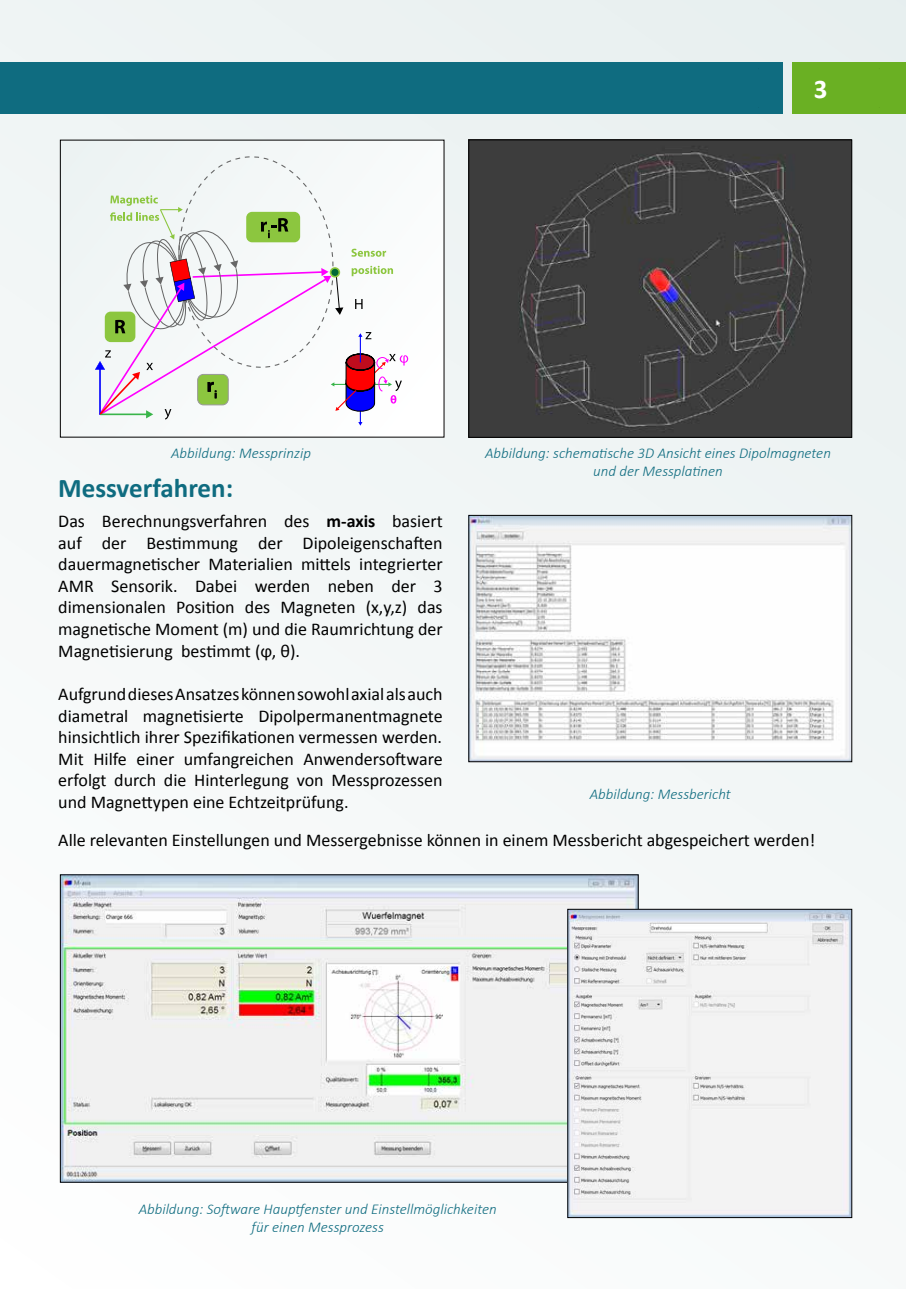
<style>
.page{position:relative;width:906px;height:1289px;background:#fff}
.page>*{position:absolute;margin:0;border:0;box-sizing:border-box;transform-origin:0 0}
.t1{font:700 27px "Calibri";color:#0f6c80}
.t2{font:700 27px "Calibri";color:#fff}
.t3{font:18px/21.6px "Calibri";color:#000;text-align:justify}
.t4{font:italic 300 15px/18px "Calibri";color:#0f6c80;text-align:center}
.s1{font-weight:700}
</style>
<div class="page">
<div style="left:0;top:0;width:906px;height:1288px;background:#f4f7f7"></div>
<div style="left:0;top:63px;width:782px;height:51px;background:#0f6c80"></div>
<div style="left:793px;top:63px;width:113px;height:51px;background:#6ab023"></div>
<img style="left:470px;top:517px;width:380px;height:243px">
<div style="left:468px;top:515px;width:384px;height:247px;border:1px solid #000"></div>
<svg style="left:95px;top:156px;width:313px;height:269px"></svg>
<img style="left:62px;top:876px;width:574px;height:304px">
<img style="left:569px;top:911px;width:281px;height:304px">
<img style="left:470px;top:142px;width:380px;height:293px">
<div style="left:468px;top:140px;width:384px;height:297px;border:1px solid #000"></div>
<h1 class="t2" style="left:814px;top:72px;width:15px">3</h1>
<p class="t4" style="left:171px;top:444px;width:141px">Abbildung: Messprinzip</p>
<p class="t4" style="left:485px;top:444px;width:347px">Abbildung: schematische 3D Ansicht eines Dipolmagneten und der Messplatinen</p>
<h1 class="t1" style="left:58px;top:470px;width:176px">Messverfahren:</h1>
<p class="t3" style="left:58px;top:510px;width:386px">Das Berechnungsverfahren des <span class="s1">m-axis</span> basiert auf der Bestimmung der Dipoleigenschaften dauermagnetischer Materialien mittels integrierter AMR Sensorik. Dabei werden neben der 3 dimensionalen Position des Magneten (x,y,z) das magnetische Moment (m) und die Raumrichtung der Magnetisierung bestimmt (ϕ, θ).</p>
<p class="t3" style="left:58px;top:683px;width:386px">Aufgrund dieses Ansatzes können sowohl axial als auch diametral magnetisierte Dipolpermanentmagnete hinsichtlich ihrer Spezifikationen vermessen werden.<br>Mit Hilfe einer umfangreichen Anwendersoftware erfolgt durch die Hinterlegung von Messprozessen und Magnettypen eine Echtzeitprüfung.</p>
<p class="t3" style="left:58px;top:829px;width:758px">Alle relevanten Einstellungen und Messergebnisse können in einem Messbericht abgespeichert werden!</p>
<p class="t4" style="left:590px;top:784px;width:143px">Abbildung: Messbericht</p>
<p class="t4" style="left:139px;top:1200px;width:359px">Abbildung: Software Hauptfenster und Einstellmöglichkeiten für einen Messprozess</p>
</div>
